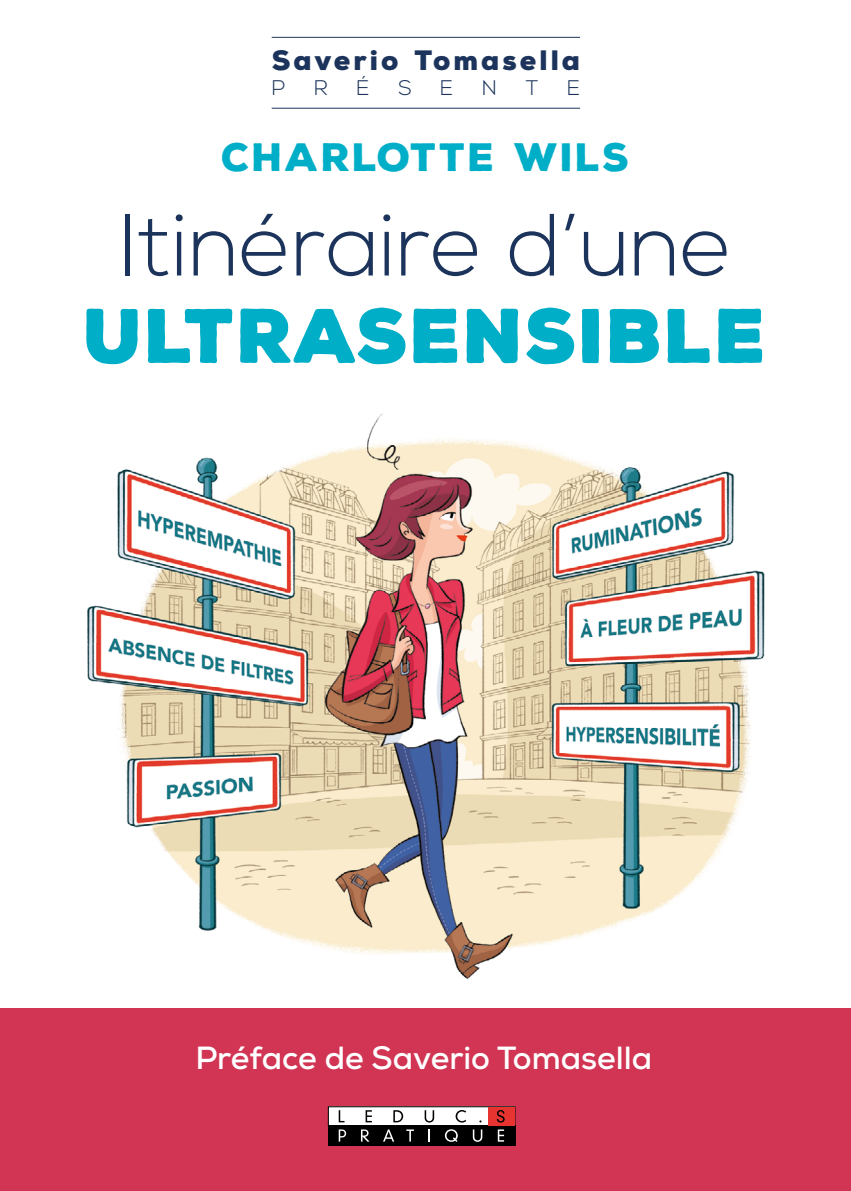
<style>
.page{position:relative;width:851px;height:1191px;background:#fff}
.page>*{position:absolute;margin:0;border:0;box-sizing:border-box;transform-origin:0 0}
.t1{font:300 88px "Nexa";color:#1c345b}
.t2{font:900 72px "Nexa Rust Sans";letter-spacing:.04em;color:#00aec7}
.t3{font:900 38.4px "Nexa Rust Sans";letter-spacing:.05em;color:#00aec7}
.t4{font:700 32px "Nexa";color:#fff}
.t5{font:900 28px "Nexa";letter-spacing:.11em;color:#1c345b}
.t6{font:300 21.2px "Nexa";color:#1c345b}
</style>
<div class="page">
<img style="left:87px;top:413px;width:678px;height:566px">
<div style="left:0;top:1008px;width:850px;height:182px;background:#d23453"></div>
<svg style="left:86px;top:308px;width:52px;height:57px"></svg>
<svg style="left:147px;top:308px;width:86px;height:56px"></svg>
<svg style="left:240px;top:307px;width:166px;height:58px"></svg>
<svg style="left:412px;top:308px;width:46px;height:109px"></svg>
<svg style="left:465px;top:107px;width:54px;height:257px"></svg>
<svg style="left:526px;top:307px;width:49px;height:58px"></svg>
<svg style="left:581px;top:308px;width:19px;height:116px"></svg>
<svg style="left:609px;top:308px;width:50px;height:56px"></svg>
<svg style="left:667px;top:308px;width:43px;height:56px"></svg>
<svg style="left:717px;top:308px;width:46px;height:109px"></svg>
<div style="left:328px;top:1106px;width:187px;height:19px;background:#fff"></div>
<div style="left:328px;top:1106px;width:187px;height:20px;border:1px solid #000"></div>
<div style="left:328px;top:1125px;width:187px;height:20px;background:#000"></div>
<div style="left:487px;top:1107px;width:27px;height:18px;background:#e73431"></div>
<svg style="left:338px;top:1110px;width:6px;height:12px"></svg>
<svg style="left:365px;top:1110px;width:7px;height:12px"></svg>
<svg style="left:393px;top:1110px;width:10px;height:12px"></svg>
<svg style="left:424px;top:1110px;width:10px;height:12px"></svg>
<svg style="left:455px;top:1110px;width:11px;height:12px"></svg>
<svg style="left:496px;top:1110px;width:8px;height:12px"></svg>
<svg style="left:338px;top:1129px;width:8px;height:12px"></svg>
<svg style="left:361px;top:1129px;width:8px;height:12px"></svg>
<svg style="left:383px;top:1129px;width:11px;height:12px"></svg>
<svg style="left:406px;top:1129px;width:8px;height:12px"></svg>
<svg style="left:428px;top:1129px;width:2px;height:12px"></svg>
<svg style="left:445px;top:1129px;width:12px;height:13px"></svg>
<svg style="left:472px;top:1129px;width:10px;height:12px"></svg>
<svg style="left:497px;top:1129px;width:7px;height:12px"></svg>
<hr style="left:272px;top:108px;width:308px;height:1px;background:#1c345b">
<hr style="left:272px;top:37px;width:308px;height:1px;background:#1c345b">
<p class="t5" style="left:272px;top:42px;width:310px">Saverio Tomasella</p>
<p class="t6" style="left:272px;top:76px;width:15px">P</p>
<p class="t6" style="left:314px;top:76px;width:15px">R</p>
<p class="t6" style="left:356px;top:76px;width:14px">É</p>
<p class="t6" style="left:398px;top:76px;width:15px">S</p>
<p class="t6" style="left:440px;top:76px;width:14px">E</p>
<p class="t6" style="left:482px;top:76px;width:16px">N</p>
<p class="t6" style="left:525px;top:76px;width:14px">T</p>
<p class="t6" style="left:567px;top:76px;width:14px">E</p>
<p class="t3" style="left:222px;top:131px;width:409px">CHARLOTTE WILS</p>
<h1 class="t1" style="left:119px;top:195px;width:615px">Itinéraire d’une</h1>
<h2 class="t2" style="left:85px;top:287px;width:683px">ULTRASENSIBLE</h2>
<p class="t4" style="left:195px;top:1037px;width:458px">Préface de Saverio Tomasella</p>
</div>
